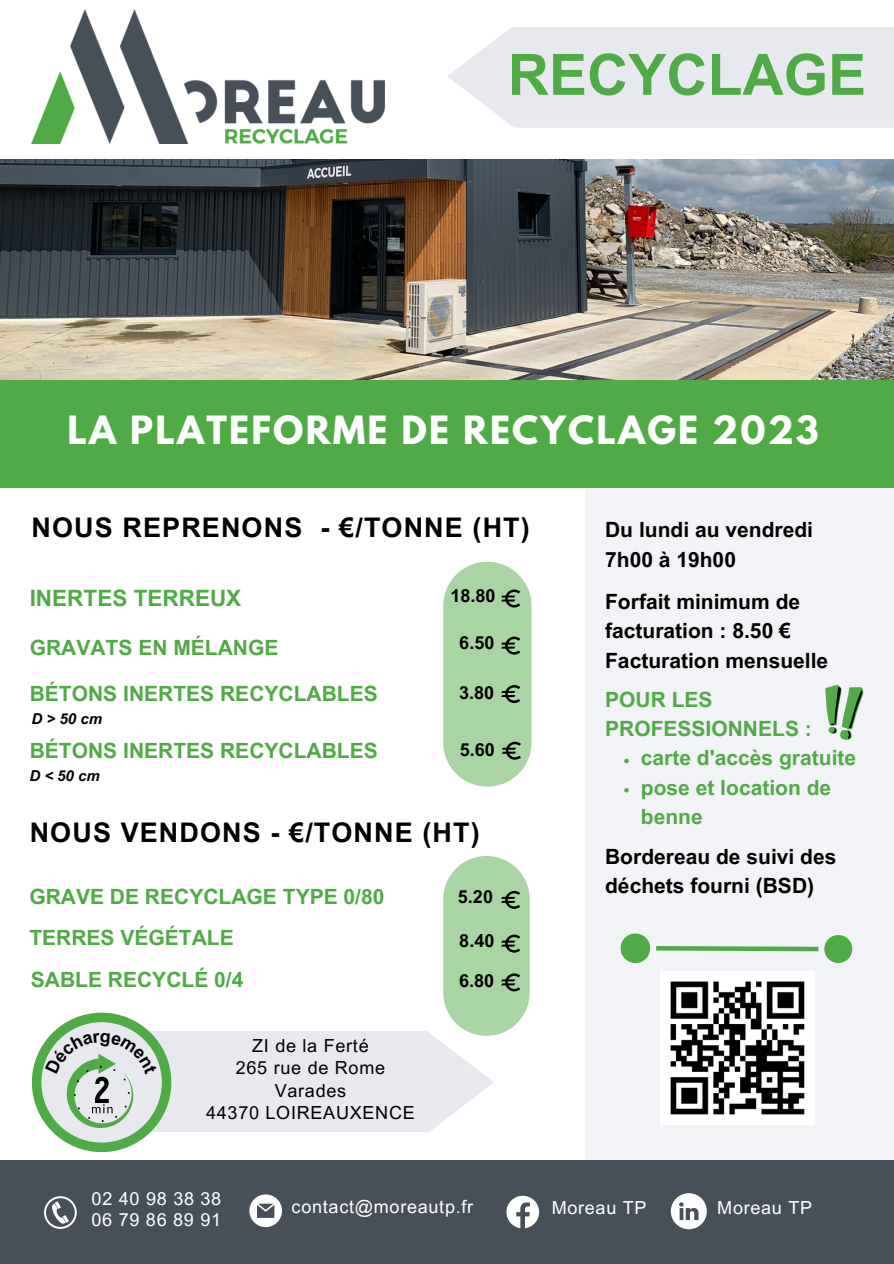
<style>
.page{position:relative;width:894px;height:1264px;background:#fff}
.page>*{position:absolute;margin:0;border:0;box-sizing:border-box;transform-origin:0 0}
.t1{font:700 57px "Arial MT Pro";color:#50aa45}
.t2{font:700 34.5px "League Spartan";letter-spacing:.065em;color:#fff}
.t3{font:700 27px "Arial MT Pro";letter-spacing:.04em;color:#000}
.t4{font:700 22.5px "Arial MT Pro";color:#50aa45}
.t5{font:700 21px/29.2px "Arial MT Pro";color:#50aa45}
.t6{font:700 21px/29.2px "Arial MT Pro";color:#000}
.t7{font:18px/20.7px "Arial MT Pro";letter-spacing:.04em;color:#fff}
.t8{font:18px/22.5px "Arial MT Pro";letter-spacing:.04em;color:#000;text-align:center}
.t9{font:700 18px "Arial MT Pro";color:#000}
.t10{font:italic 700 15px "Arial MT Pro";color:#000}
</style>
<div class="page">
<img style="left:0;top:160px;width:893px;height:220px">
<div style="left:585px;top:488px;width:308px;height:671px;background:#f2f3f6"></div>
<div style="left:0;top:380px;width:893px;height:108px;background:#50aa45"></div>
<img style="left:32px;top:9px;width:352px;height:134px">
<div style="left:0;top:1159px;width:893px;height:104px;background:#475059"></div>
<div style="left:32px;top:1012px;width:139px;height:140px;background:#50aa45;border-radius:50%"></div>
<div style="left:41px;top:1022px;width:121px;height:120px;background:#e8e9ee;border-radius:50%"></div>
<svg style="left:614px;top:927px;width:243px;height:42px"></svg>
<div style="left:443px;top:561px;width:88px;height:225px;background:#a8d5a3;border-radius:44px"></div>
<svg style="left:501px;top:589px;width:19px;height:18px"></svg>
<svg style="left:501px;top:636px;width:19px;height:18px"></svg>
<svg style="left:501px;top:685px;width:19px;height:18px"></svg>
<svg style="left:502px;top:741px;width:19px;height:18px"></svg>
<img style="left:660px;top:971px;width:153px;height:153px">
<svg style="left:447px;top:27px;width:446px;height:101px;background:#e9eaef"></svg>
<svg style="left:249px;top:1194px;width:33px;height:33px"></svg>
<svg style="left:44px;top:1196px;width:33px;height:32px"></svg>
<svg style="left:506px;top:1195px;width:33px;height:33px"></svg>
<svg style="left:670px;top:1193px;width:36px;height:36px"></svg>
<svg style="left:824px;top:684px;width:39px;height:56px"></svg>
<svg style="left:624px;top:758px;width:4px;height:5px"></svg>
<svg style="left:624px;top:788px;width:4px;height:4px"></svg>
<svg style="left:45px;top:856px;width:484px;height:275px"></svg>
<h1 class="t1" style="left:507px;top:53px;width:360px">RECYCLAGE</h1>
<h2 class="t2" style="left:67px;top:413px;width:752px">LA PLATEFORME DE RECYCLAGE 2023</h2>
<p class="t3" style="left:32px;top:517px;width:499px">NOUS REPRENONS - €/TONNE (HT)</p>
<p class="t4" style="left:30px;top:589px;width:213px">INERTES TERREUX</p>
<p class="t5" style="left:30px;top:635px;width:250px">GRAVATS EN MÉLANGE</p>
<p class="t5" style="left:30px;top:682px;width:349px">BÉTONS INERTES RECYCLABLES</p>
<p class="t10" style="left:32px;top:713px;width:72px">D&gt;50cm</p>
<p class="t5" style="left:30px;top:738px;width:349px">BÉTONS INERTES RECYCLABLES</p>
<p class="t10" style="left:29px;top:770px;width:72px">D&lt;50cm</p>
<p class="t9" style="left:450px;top:589px;width:47px">18.80</p>
<p class="t9" style="left:459px;top:636px;width:37px">6.50</p>
<p class="t9" style="left:459px;top:686px;width:37px">3.80</p>
<p class="t9" style="left:460px;top:742px;width:37px">5.60</p>
<p class="t3" style="left:30px;top:822px;width:451px">NOUS VENDONS - €/TONNE (HT)</p>
<p class="t5" style="left:29px;top:884px;width:356px">GRAVE DE RECYCLAGE TYPE 0/80</p>
<p class="t5" style="left:29px;top:926px;width:206px">TERRES VÉGÉTALE</p>
<p class="t5" style="left:31px;top:967px;width:214px">SABLE RECYCLÉ 0/4</p>
<p class="t8" style="left:206px;top:1036px;width:210px">ZI de la Ferté<br>265 rue de Rome<br>Varades<br>44370 LOIREAUXENCE</p>
<p class="t9" style="left:458px;top:890px;width:37px">5.20</p>
<p class="t9" style="left:459px;top:934px;width:37px">8.40</p>
<p class="t9" style="left:459px;top:974px;width:37px">6.80</p>
<p class="t6" style="left:605px;top:518px;width:209px">Du lundi au vendredi<br>7h00 à 19h00</p>
<p class="t6" style="left:605px;top:590px;width:224px">Forfait minimum de facturation : 8.50 €<br>Facturation mensuelle</p>
<p class="t5" style="left:605px;top:687px;width:208px">POUR LES<br>PROFESSIONNELS :</p>
<p class="t5" style="left:640px;top:746px;width:217px">carte d'accès gratuite pose et location de benne</p>
<p class="t6" style="left:605px;top:844px;width:233px">Bordereau de suivi des déchets fourni (BSD)</p>
<p class="t7" style="left:91px;top:1190px;width:131px">02 40 98 38 38<br>06 79 86 89 91</p>
<p class="t7" style="left:551px;top:1199px;width:96px">Moreau TP</p>
<p class="t7" style="left:717px;top:1199px;width:96px">Moreau TP</p>
<p class="t7" style="left:291px;top:1198px;width:183px">contact@moreautp.fr</p>
</div>
